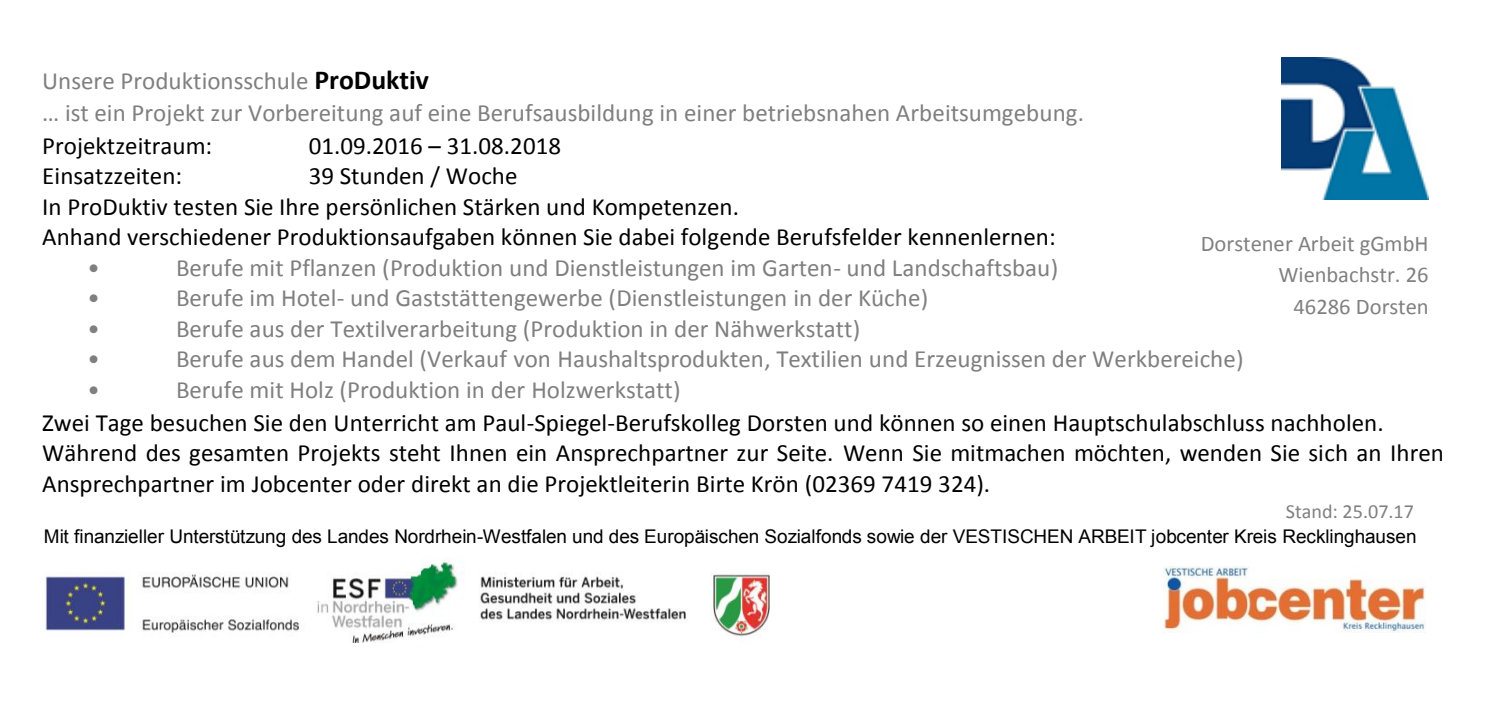
<style>
.page{position:relative;width:1489px;height:702px;background:#fff}
.page>*{position:absolute;margin:0;border:0;box-sizing:border-box;transform-origin:0 0}
.t1{font:24.75px/30.5px "Calibri";color:#000}
.t2{font:24.75px/31.5px "Calibri";color:#7f7f7f}
.t3{font:22.5px/31.5px "Calibri";color:#808080;text-align:right}
.t4{font:20px "Calibri";color:#808080}
.t5{font:18.75px "Arial";color:#000}
.s1{font-weight:700;font-size:27.5px;color:#000}
</style>
<div class="page">
<img style="left:1281px;top:58px;width:147px;height:142px">
<img style="left:1163px;top:567px;width:262px;height:65px">
<img style="left:45px;top:561px;width:724px;height:81px">
<p class="t2" style="left:42px;top:65px;width:1043px">Unsere Produktionsschule <span class="s1">ProDuktiv<br></span>… ist ein Projekt zur Vorbereitung auf eine Berufsausbildung in einer betriebsnahen Arbeitsumgebung.</p>
<p class="t1" style="left:42px;top:131px;width:171px">Projektzeitraum:</p>
<p class="t1" style="left:309px;top:131px;width:254px">01.09.2016 – 31.08.2018</p>
<p class="t1" style="left:42px;top:161px;width:141px">Einsatzzeiten:</p>
<p class="t1" style="left:42px;top:161px;width:1014px;text-indent:266px">39 Stunden / Woche<br>In ProDuktiv testen Sie Ihre persönlichen Stärken und Kompetenzen.<br>Anhand verschiedener Produktionsaufgaben können Sie dabei folgende Berufsfelder kennenlernen:</p>
<p class="t2" style="left:87px;top:252px;width:14px">•</p>
<p class="t2" style="left:176px;top:252px;width:883px">Berufe mit Pflanzen (Produktion und Dienstleistungen im Garten- und Landschaftsbau)</p>
<p class="t2" style="left:87px;top:282px;width:14px">•</p>
<p class="t2" style="left:176px;top:282px;width:753px">Berufe im Hotel- und Gaststättengewerbe (Dienstleistungen in der Küche)</p>
<p class="t2" style="left:87px;top:313px;width:14px">•</p>
<p class="t2" style="left:176px;top:313px;width:685px">Berufe aus der Textilverarbeitung (Produktion in der Nähwerkstatt)</p>
<p class="t2" style="left:87px;top:343px;width:14px">•</p>
<p class="t2" style="left:176px;top:343px;width:1069px">Berufe aus dem Handel (Verkauf von Haushaltsprodukten, Textilien und Erzeugnissen der Werkbereiche)</p>
<p class="t2" style="left:87px;top:374px;width:14px">•</p>
<p class="t2" style="left:176px;top:374px;width:506px">Berufe mit Holz (Produktion in der Holzwerkstatt)</p>
<p class="t1" style="left:42px;top:407px;width:1403px">Zwei Tage besuchen Sie den Unterricht am Paul-Spiegel-Berufskolleg Dorsten und können so einen Hauptschulabschluss nachholen.<br>Während des gesamten Projekts steht Ihnen ein Ansprechpartner zur Seite. Wenn Sie mitmachen möchten, wenden Sie sich an Ihren<br>Ansprechpartner im Jobcenter oder direkt an die Projektleiterin Birte Krön (02369 7419 324).</p>
<p class="t4" style="left:1285px;top:498px;width:129px">Stand: 25.07.17</p>
<p class="t5" style="left:44px;top:524px;width:1374px">Mit finanzieller Unterstützung des Landes Nordrhein-Westfalen und des Europäischen Sozialfonds sowie der VESTISCHEN ARBEIT jobcenter Kreis Recklinghausen</p>
<p class="t3" style="left:1200px;top:228px;width:229px">Dorstener Arbeit gGmbH<br>Wienbachstr. 26<br>46286 Dorsten</p>
</div>
